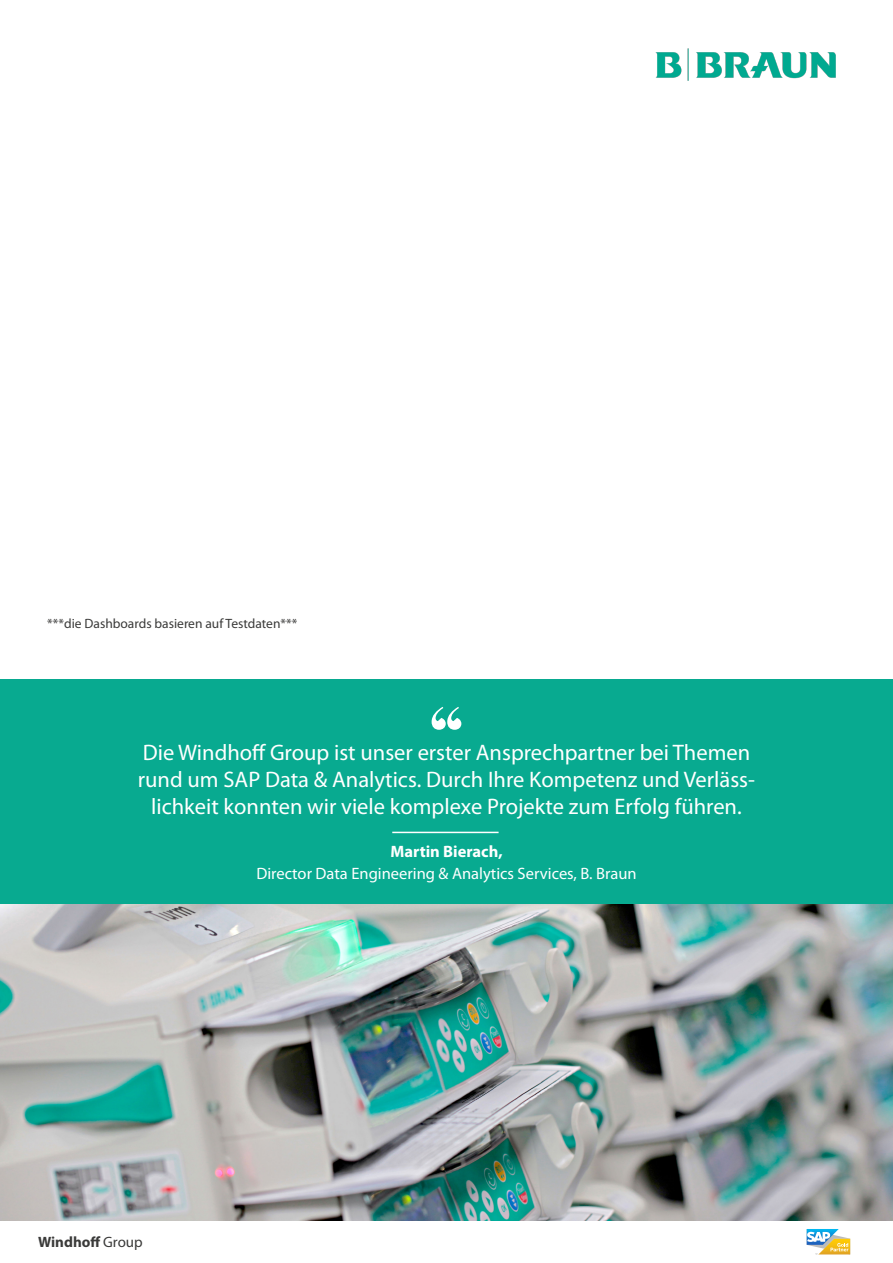
<style>
.page{position:relative;width:893px;height:1263px;background:#fff}
.page>*{position:absolute;margin:0;border:0;box-sizing:border-box;transform-origin:0 0}
.t1{font:22.5px/27px "Myriad Pro";color:#fff;text-align:center}
.t2{font:16.5px "Myriad Pro";color:#fff}
.t3{font:700 16.5px "Myriad Pro";color:#fff}
.t4{font:700 15px "Myriad Pro";color:#3a3a39}
.t5{font:13.5px "Myriad Pro";color:#3a3a39}
.s1{font-weight:400}
</style>
<div class="page">
<div style="left:0;top:679px;width:893px;height:226px;background:#08aa90"></div>
<svg style="left:432px;top:707px;width:29px;height:23px"></svg>
<img style="left:0;top:905px;width:893px;height:315px">
<svg style="left:807px;top:1229px;width:43px;height:25px"></svg>
<img style="left:655px;top:48px;width:180px;height:33px">
<hr style="left:392px;top:832px;width:107px;height:1px;background:#fff">
<p class="t5" style="left:47px;top:615px;width:252px">***die Dashboards basieren auf Testdaten***</p>
<p class="t1" style="left:138px;top:739px;width:619px">Die Windhoff Group ist unser erster Ansprechpartner bei Themen rund um SAP Data &amp; Analytics. Durch Ihre Kompetenz und Verläss&shy;lichkeit konnten wir viele komplexe Projekte zum Erfolg führen.</p>
<p class="t3" style="left:390px;top:841px;width:114px">Martin Bierach,</p>
<p class="t2" style="left:256px;top:863px;width:382px">Director Data Engineering &amp; Analytics Services, B. Braun</p>
<p class="t4" style="left:38px;top:1232px;width:106px">Windhoff <span class="s1">Group</span></p>
</div>
